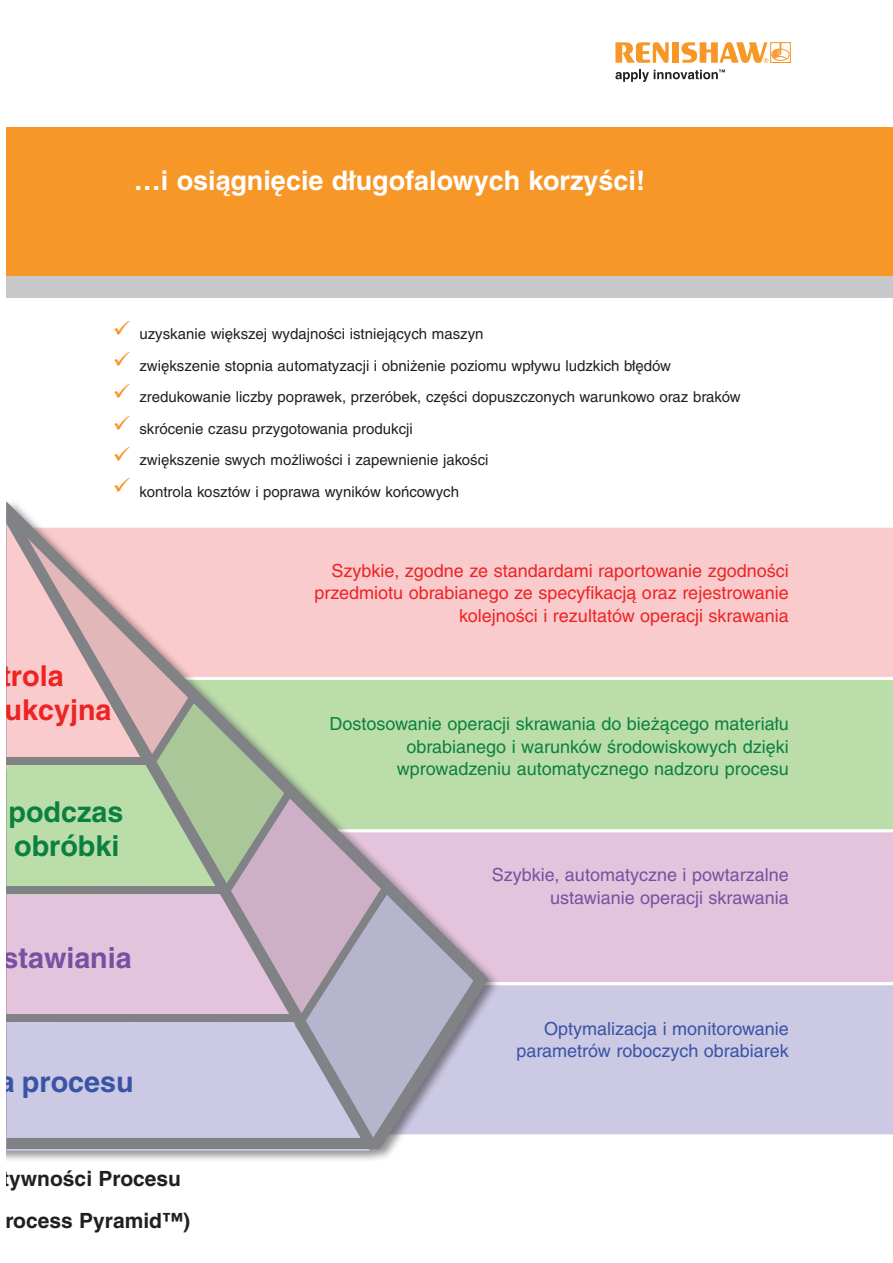
<style>
.page{position:relative;width:893px;height:1263px;background:#fff}
.page>*{position:absolute;margin:0;border:0;box-sizing:border-box;transform-origin:0 0}
.t1{font:700 28.8px/34.5px "Helvetica";color:#0b8140}
.t2{font:700 28.8px/34.5px "Helvetica";color:#ee2323}
.t3{font:700 28.8px "Helvetica";color:#7850a0}
.t4{font:700 28.8px "Helvetica";color:#3954a4}
.t5{font:700 27px "Helvetica CE";color:#fff}
.t6{font:22.5px/31.3px "Wingdings";color:#f79727;text-align:justify}
.t7{font:700 21px/42px "Helvetica CE";color:#231f20}
.t8{font:18px/22.5px "Helvetica CE";color:#ee2323;text-align:right}
.t9{font:18px/22.5px "Helvetica CE";color:#0b8140;text-align:right}
.t10{font:18px/22.5px "Helvetica CE";color:#7850a0;text-align:right}
.t11{font:18px/22.5px "Helvetica CE";color:#3954a4;text-align:right}
.t12{font:15px/31.5px "Helvetica CE";color:#231f20}
</style>
<div class="page">
<div style="left:501px;top:985px;width:392px;height:150px;background:#cbc9e4"></div>
<div style="left:501px;top:832px;width:392px;height:150px;background:#e4c3dc"></div>
<div style="left:501px;top:680px;width:392px;height:150px;background:#bda"></div>
<div style="left:501px;top:527px;width:392px;height:150px;background:#facbcd"></div>
<svg style="left:615px;top:42px;width:54px;height:21px"></svg>
<div style="left:672px;top:42px;width:7px;height:21px;background:#f79727"></div>
<div style="left:770px;top:42px;width:21px;height:21px;border:1px solid #f79727"></div>
<div style="left:772px;top:49px;width:17px;height:12px;border:1px solid #f79727;border-radius:50%"></div>
<svg style="left:681px;top:42px;width:106px;height:21px"></svg>
<svg style="left:615px;top:70px;width:110px;height:12px"></svg>
<div style="left:6px;top:276px;width:887px;height:21px;background:#c7c8ca"></div>
<div style="left:6px;top:127px;width:887px;height:149px;background:#f79727"></div>
<div style="left:6px;top:499px;width:495px;height:664px;background:#231f20;opacity:.5"></div>
<svg style="left:6px;top:502px;width:482px;height:647px;background:#cfc4c4"></svg>
<p class="t5" style="left:134px;top:164px;width:513px">…i osiągnięcie długofalowych korzyści!</p>
<p class="t6" style="left:113px;top:315px;width:19px">✓ ✓ ✓ ✓ ✓ ✓</p>
<p class="t12" style="left:139px;top:318px;width:603px">uzyskanie większej wydajności istniejących maszyn<br>zwiększenie stopnia automatyzacji i obniżenie poziomu wpływu ludzkich błędów zredukowanie liczby poprawek, przeróbek, części dopuszczonych warunkowo oraz braków skrócenie czasu przygotowania produkcji<br>zwiększenie swych możliwości i zapewnienie jakości<br>kontrola kosztów i poprawa wyników końcowych</p>
<p class="t2" style="left:1px;top:658px;width:112px">trola ukcyjna</p>
<p class="t1" style="left:9px;top:794px;width:116px">podczas obróbki</p>
<p class="t3" style="left:3px;top:940px;width:131px">stawiania</p>
<p class="t4" style="left:-2px;top:1064px;width:137px">a procesu</p>
<p class="t8" style="left:314px;top:559px;width:476px">Szybkie, zgodne ze standardami raportowanie zgodności przedmiotu obrabianego ze specyfikacją oraz rejestrowanie kolejności i rezultatów operacji skrawania</p>
<p class="t9" style="left:329px;top:712px;width:461px">Dostosowanie operacji skrawania do bieżącego materiału obrabianego i warunków środowiskowych dzięki wprowadzeniu automatycznego nadzoru procesu</p>
<p class="t10" style="left:492px;top:864px;width:299px">Szybkie, automatyczne i powtarzalne ustawianie operacji skrawania</p>
<p class="t11" style="left:516px;top:1017px;width:274px">Optymalizacja i monitorowanie parametrów roboczych obrabiarek</p>
<p class="t7" style="left:2px;top:1157px;width:189px">tywności Procesu rocess Pyramid™)</p>
</div>
